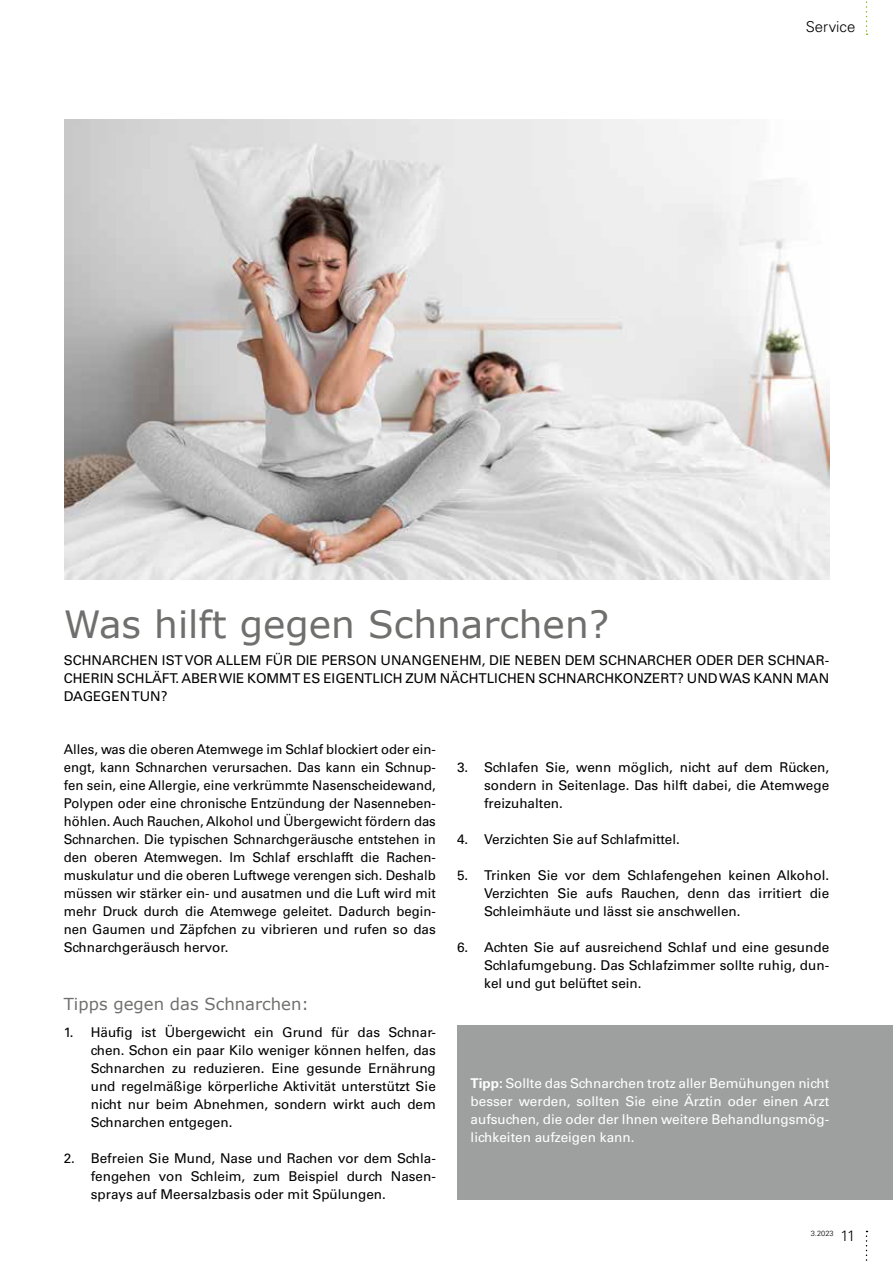
<style>
.page{position:relative;width:893px;height:1263px;background:#fff}
.page>*{position:absolute;margin:0;border:0;box-sizing:border-box;transform-origin:0 0}
.t1{font:37.5px "Verdana";color:#6f6f6e}
.t2{font:16.5px "Verdana";color:#6f6f6e}
.t3{font:300 15px "Univers LT Std";color:#000}
.t4{font:13.5px/18px "Univers LT Std";color:#000;text-align:justify}
.t5{font:13.5px/18px "Univers LT Std";color:#fff;text-align:justify}
.t6{font:300 7.5px "Univers LT Std";color:#000}
.s1{font-weight:700}
</style>
<div class="page">
<svg style="left:866px;top:1231px;width:1px;height:30px"></svg>
<div style="left:457px;top:1025px;width:436px;height:174px;background:#9e9f9f"></div>
<img style="left:65px;top:119px;width:764px;height:461px">
<svg style="left:866px;top:1px;width:1px;height:34px"></svg>
<p class="t3" style="left:806px;top:18px;width:51px">Service</p>
<h1 class="t1" style="left:64px;top:601px;width:547px">Was hilft gegen Schnarchen?</h1>
<p class="t4" style="left:64px;top:651px;width:767px">SCHNARCHEN IST VOR ALLEM FÜR DIE PERSON UNANGENEHM, DIE NEBEN DEM SCHNARCHER ODER DER SCHNAR-CHERIN SCHLÄFT. ABER WIE KOMMT ES EIGENTLICH ZUM NÄCHTLICHEN SCHNARCHKONZERT? UND WAS KANN MAN DAGEGEN TUN?</p>
<p class="t4" style="left:64px;top:741px;width:374px">Alles, was die oberen Atemwege im Schlaf blockiert oder ein&shy;engt, kann Schnarchen verursachen. Das kann ein Schnup&shy;fen sein, eine Allergie, eine verkrümmte Nasenscheidewand, Polypen oder eine chronische Entzündung der Nasenneben&shy;höhlen. Auch Rauchen, Alkohol und Übergewicht fördern das Schnarchen. Die typischen Schnarchgeräusche entstehen in den oberen Atemwegen. Im Schlaf erschlafft die Rachen&shy;muskulatur und die oberen Luftwege verengen sich. Deshalb müssen wir stärker ein- und ausatmen und die Luft wird mit mehr Druck durch die Atemwege geleitet. Dadurch begin&shy;nen Gaumen und Zäpfchen zu vibrieren und rufen so das Schnarchgeräusch hervor.</p>
<p class="t2" style="left:64px;top:993px;width:247px">Tipps gegen das Schnarchen:</p>
<p class="t4" style="left:91px;top:1023px;width:347px;text-indent:-27px">1. Häufig ist Übergewicht ein Grund für das Schnar&shy;chen. Schon ein paar Kilo weniger können helfen, das Schnarchen zu reduzieren. Eine gesunde Ernährung und regelmäßige körperliche Aktivität unterstützt Sie nicht nur beim Abnehmen, sondern wirkt auch dem Schnarchen entgegen.</p>
<p class="t4" style="left:91px;top:1149px;width:347px;text-indent:-27px">2. Befreien Sie Mund, Nase und Rachen vor dem Schla&shy;fengehen von Schleim, zum Beispiel durch Nasen&shy;sprays auf Meersalzbasis oder mit Spülungen.</p>
<p class="t4" style="left:484px;top:758px;width:347px;text-indent:-27px">3. Schlafen Sie, wenn möglich, nicht auf dem Rücken, sondern in Seitenlage. Das hilft dabei, die Atemwege freizuhalten.</p>
<p class="t4" style="left:457px;top:830px;width:224px">4. Verzichten Sie auf Schlafmittel.</p>
<p class="t4" style="left:484px;top:866px;width:347px;text-indent:-27px">5. Trinken Sie vor dem Schlafengehen keinen Alkohol.<br>Verzichten Sie aufs Rauchen, denn das irritiert die Schleimhäute und lässt sie anschwellen.</p>
<p class="t4" style="left:484px;top:938px;width:347px;text-indent:-27px">6. Achten Sie auf ausreichend Schlaf und eine gesunde Schlafumgebung. Das Schlafzimmer sollte ruhig, dun&shy;kel und gut belüftet sein.</p>
<p class="t5" style="left:471px;top:1074px;width:360px"><span class="s1">Tipp:</span> Sollte das Schnarchen trotz aller Bemühungen nicht besser werden, sollten Sie eine Ärztin oder einen Arzt aufsuchen, die oder der Ihnen weitere Behandlungsmög&shy;lichkeiten aufzeigen kann.</p>
<p class="t6" style="left:811px;top:1228px;width:24px">3.2023</p>
<p class="t3" style="left:840px;top:1226px;width:16px">11</p>
</div>
